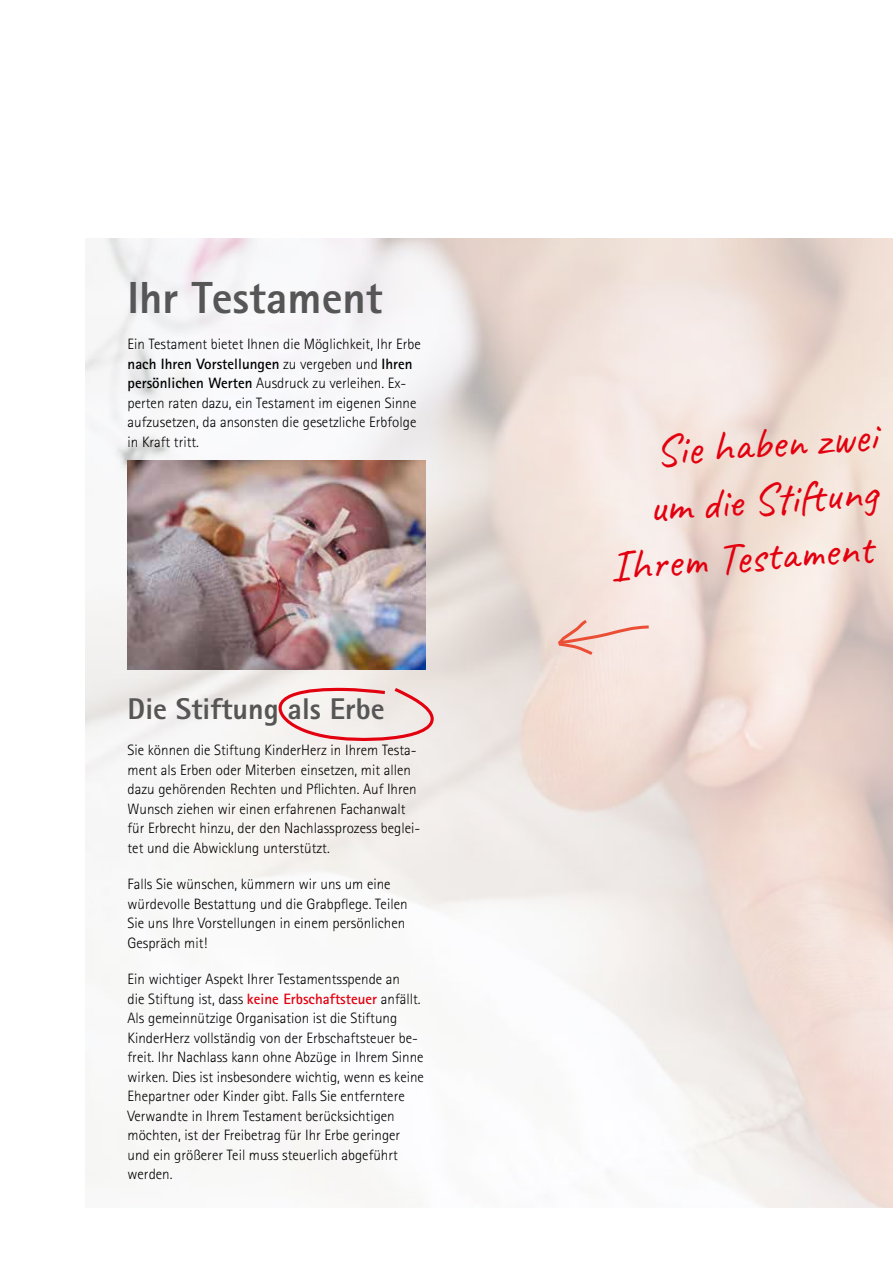
<style>
.page{position:relative;width:893px;height:1263px;background:#fff}
.page>*{position:absolute;margin:0;border:0;box-sizing:border-box;transform-origin:0 0}
.t1{font:45px/55.9px "Caveat";color:#e3000f;text-align:right}
.t2{font:800 45px "Rotis Sans Serif Std";color:#565656}
.t3{font:800 30px "Rotis Sans Serif Std";color:#565656}
.t4{font:300 15px/19.5px "Rotis Sans Serif Std";color:#000}
.s1{font-weight:700}
.s2{font-weight:700;color:#e3000f}
</style>
<div class="page">
<img style="left:85px;top:238px;width:808px;height:969px">
<img style="left:128px;top:460px;width:297px;height:209px">
<svg style="left:555px;top:617px;width:97px;height:40px;background:#f3d1c9"></svg>
<svg style="left:274px;top:685px;width:161px;height:61px"></svg>
<h1 class="t2" style="left:128px;top:269px;width:256px">Ihr Testament</h1>
<p class="t4" style="left:128px;top:334px;width:295px">Ein Testament bietet Ihnen die Möglichkeit, Ihr Erbe <span class="s1">nach Ihren Vorstellungen</span> zu vergeben und <span class="s1">Ihren persönlichen Werten</span> Ausdruck zu verleihen. Ex&shy;perten raten dazu, ein Testament im eigenen Sinne aufzusetzen, da ansonsten die gesetzliche Erbfolge in Kraft tritt.</p>
<h2 class="t3" style="left:128px;top:689px;width:259px">Die Stiftung als Erbe</h2>
<p class="t4" style="left:128px;top:740px;width:294px">Sie können die Stiftung KinderHerz in Ihrem Testa&shy;ment als Erben oder Miterben einsetzen, mit allen dazu gehörenden Rechten und Pflichten. Auf Ihren Wunsch ziehen wir einen erfahrenen Fachanwalt für Erbrecht hinzu, der den Nachlassprozess beglei&shy;tet und die Abwicklung unterstützt.</p>
<p class="t4" style="left:128px;top:874px;width:281px">Falls Sie wünschen, kümmern wir uns um eine würdevolle Bestattung und die Grabpflege. Teilen Sie uns Ihre Vorstellungen in einem persönlichen Gespräch mit!</p>
<p class="t4" style="left:128px;top:969px;width:298px">Ein wichtiger Aspekt Ihrer Testamentsspende an<br>die Stiftung ist, dass <span class="s2">keine Erbschaftsteuer</span> anfällt.<br>Als gemeinnützige Organisation ist die Stiftung KinderHerz vollständig von der Erbschaftsteuer be&shy;freit. Ihr Nachlass kann ohne Abzüge in Ihrem Sinne wirken. Dies ist insbesondere wichtig, wenn es keine Ehepartner oder Kinder gibt. Falls Sie entferntere Verwandte in Ihrem Testament berücksichtigen möchten, ist der Freibetrag für Ihr Erbe geringer und ein größerer Teil muss steuerlich abgeführt werden.</p>
<h1 class="t1" style="left:600px;top:427px;width:276px;rotate:-4deg">Sie haben zwei<br>um die Stift ung<br>Ihrem Testament</h1>
</div>
